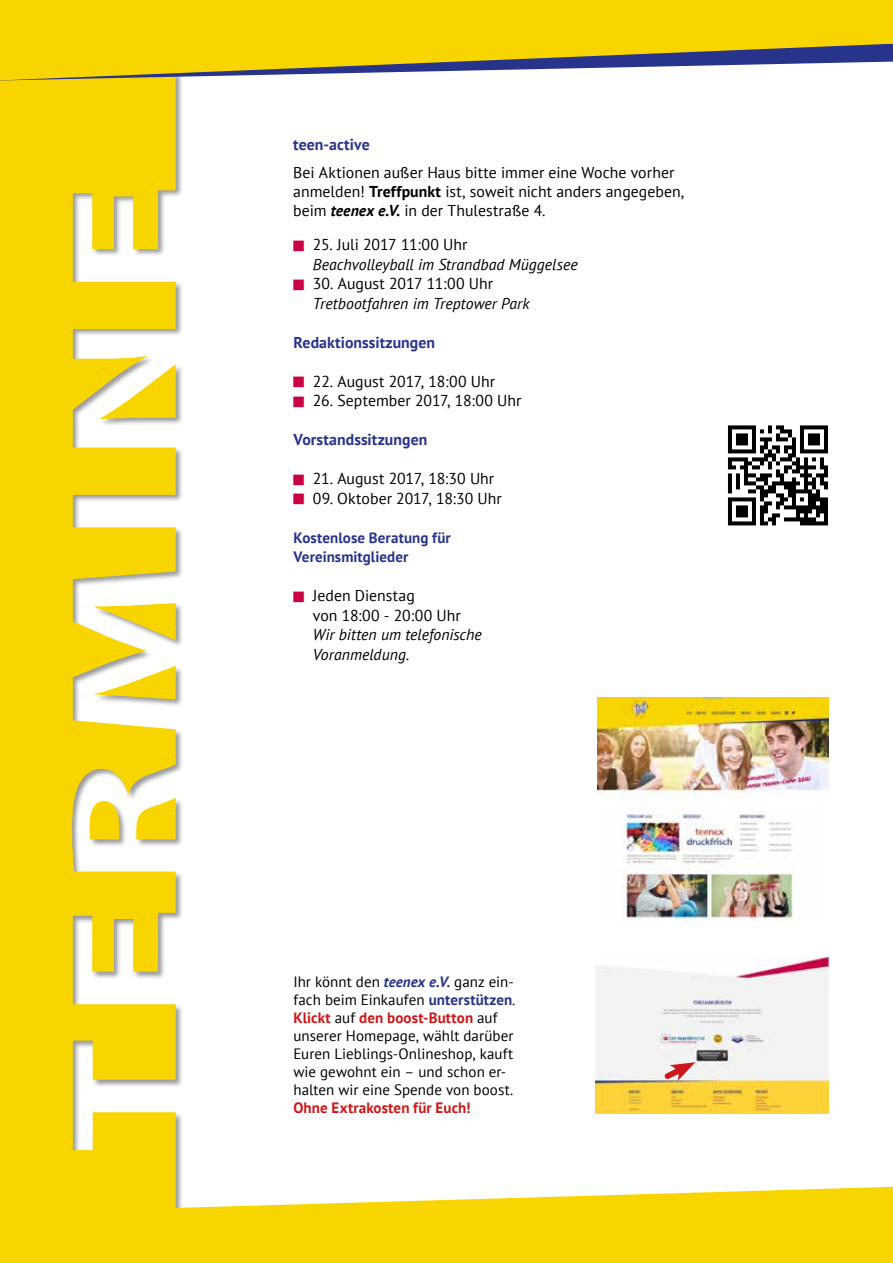
<style>
.page{position:relative;width:893px;height:1263px;background:#fff}
.page>*{position:absolute;margin:0;border:0;box-sizing:border-box;transform-origin:0 0}
.t1{font:15.75px/18.9px "PT Sans";color:#000}
.t2{font:italic 15.75px/19.5px "PT Sans";letter-spacing:.005em;color:#000}
.t3{font:700 15.75px "PT Sans";letter-spacing:.005em;color:#28348b}
.t4{font:15px/18px "PT Sans";letter-spacing:.005em;color:#000}
.t5{font:700 15px/19.5px "PT Sans";letter-spacing:.005em;color:#28348b}
.t6{font:700 15px "PT Sans";letter-spacing:.005em;color:#cd171a}
.s1{font-weight:700}
.s2{font-weight:700;font-style:italic}
.s3{font-weight:700;font-style:italic;color:#283583}
.s4{font-weight:700;color:#283583}
.s5{font-weight:700;color:#cd171a}
</style>
<div class="page">
<div style="left:0;top:71px;width:183px;height:1192px;background:#000;opacity:.4"></div>
<svg style="left:0;top:81px;width:176px;height:1182px;fill:#f9d500"></svg>
<svg style="left:728px;top:425px;width:100px;height:100px"></svg>
<img style="left:597px;top:697px;width:231px;height:103px">
<img style="left:621px;top:808px;width:174px;height:114px">
<img style="left:596px;top:957px;width:232px;height:33px">
<img style="left:596px;top:990px;width:232px;height:123px">
<svg style="left:660px;top:1061px;width:35px;height:23px"></svg>
<svg style="left:0;top:0;width:893px;height:81px;background:#e2c82d"></svg>
<svg style="left:173px;top:1186px;width:720px;height:77px;background:#f9db25"></svg>
<p class="t3" style="left:293px;top:134px;width:78px">teen-active</p>
<p class="t1" style="left:293px;top:163px;width:393px">Bei Aktionen außer Haus bitte immer eine Woche vorher anmelden! <span class="s1">Treffpunkt</span> ist, soweit nicht anders angegeben, beim <span class="s2">teenex e.V.</span> in der Thulestraße 4.</p>
<p class="t1" style="left:313px;top:235px;width:156px">25. Juli 2017 11:00 Uhr</p>
<p class="t2" style="left:313px;top:254px;width:266px">Beachvolleyball im Strandbad Müggelsee</p>
<p class="t1" style="left:313px;top:274px;width:182px">30. August 2017 11:00 Uhr</p>
<p class="t2" style="left:313px;top:293px;width:218px">Tretbootfahren im Treptower Park</p>
<p class="t3" style="left:293px;top:332px;width:143px">Redaktionssitzungen</p>
<p class="t1" style="left:313px;top:371px;width:184px">22. August 2017, 18:00 Uhr</p>
<p class="t1" style="left:313px;top:391px;width:210px">26. September 2017, 18:00 Uhr</p>
<p class="t3" style="left:293px;top:429px;width:135px">Vorstandssitzungen</p>
<p class="t1" style="left:313px;top:469px;width:183px">21. August 2017, 18:30 Uhr</p>
<p class="t1" style="left:313px;top:488px;width:190px">09. Oktober 2017, 18:30 Uhr</p>
<p class="t5" style="left:293px;top:527px;width:159px">Kostenlose Beratung für<br>Vereinsmitglieder</p>
<p class="t1" style="left:313px;top:585px;width:149px;line-height:19.5px">Jeden Dienstag<br>von 18:00 - 20:00 Uhr</p>
<p class="t2" style="left:313px;top:624px;width:170px">Wir bitten um telefonische<br>Voranmeldung.</p>
<p class="t4" style="left:293px;top:972px;width:224px">Ihr könnt den <span class="s3">teenex e.V.</span> ganz ein&shy;fach beim Einkaufen <span class="s4">unterstützen</span>.<br><span class="s5">Klickt</span> auf <span class="s5">den boost-Button</span> auf unserer Homepage, wählt darüber Euren Lieblings-Onlineshop, kauft wie gewohnt ein – und schon er&shy;halten wir eine Spende von boost.</p>
<p class="t6" style="left:293px;top:1098px;width:179px">Ohne Extrakosten für Euch!</p>
</div>
